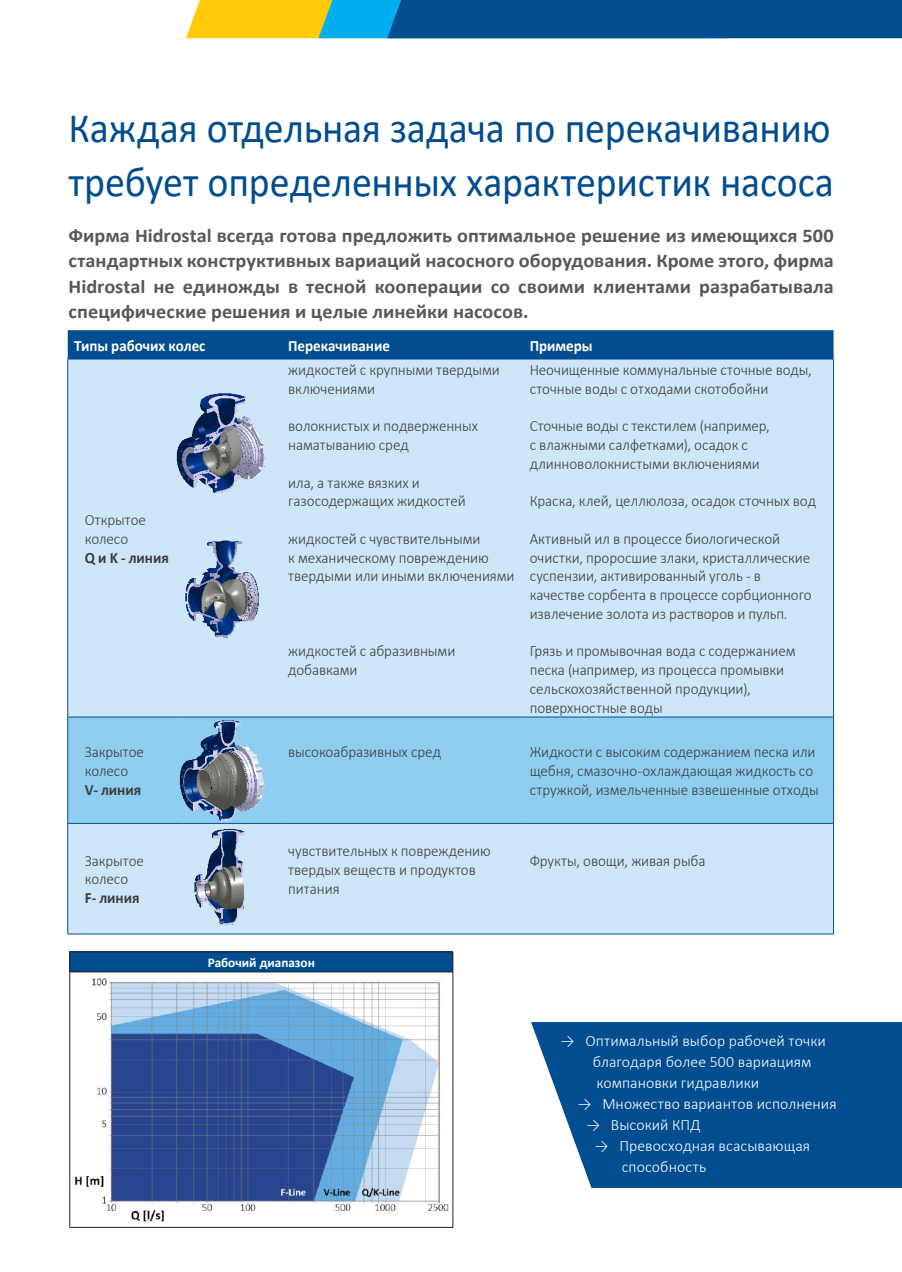
<style>
.page{position:relative;width:902px;height:1272px;background:#fff}
.page>*{position:absolute;margin:0;border:0;box-sizing:border-box;transform-origin:0 0}
.t1{font:42px/54px "Calibri";letter-spacing:-.005em;color:#014d90;scale:.95 1}
.t2{font:700 19.5px/25.5px "Calibri";color:#57585a;text-align:justify;scale:1.04 1}
.t3{font:300 15.75px/18.8px "Calibri";letter-spacing:-.005em;color:#3e3e3f;scale:.96 1}
.t4{font:300 15.75px/21px "Calibri";letter-spacing:.005em;color:#fff}
.t5{font:700 15.75px "Calibri";letter-spacing:-.005em;color:#fff;scale:.96 1}
.t6{font:700 15.75px "Calibri";letter-spacing:-.005em;color:#3e3e3f;scale:.96 1}
.t7{font:700 13.2px "Calibri";color:#fff}
</style>
<div class="page">
<svg style="left:531px;top:1022px;width:370px;height:165px;fill:#014d90"></svg>
<div style="left:68px;top:330px;width:765px;height:28px;background:#014d90"></div>
<div style="left:68px;top:359px;width:765px;height:574px;background:#cde7f8"></div>
<div style="left:68px;top:717px;width:765px;height:106px;background:#8fcef1"></div>
<hr style="left:67px;top:717px;width:1px;height:106px;background:#014d90">
<hr style="left:833px;top:717px;width:1px;height:106px;background:#014d90">
<hr style="left:67px;top:823px;width:116px;height:1px;background:#014d90">
<hr style="left:67px;top:823px;width:1px;height:110px;background:#014d90">
<hr style="left:183px;top:823px;width:99px;height:1px;background:#014d90">
<hr style="left:282px;top:823px;width:241px;height:1px;background:#014d90">
<hr style="left:523px;top:823px;width:310px;height:1px;background:#014d90">
<hr style="left:833px;top:823px;width:1px;height:110px;background:#014d90">
<hr style="left:67px;top:933px;width:116px;height:1px;background:#014d90">
<hr style="left:183px;top:933px;width:99px;height:1px;background:#014d90">
<hr style="left:282px;top:933px;width:241px;height:1px;background:#014d90">
<hr style="left:523px;top:933px;width:310px;height:1px;background:#014d90">
<hr style="left:67px;top:358px;width:116px;height:1px;background:#014d90">
<hr style="left:67px;top:359px;width:1px;height:357px;background:#014d90">
<hr style="left:183px;top:358px;width:99px;height:1px;background:#014d90">
<hr style="left:282px;top:358px;width:241px;height:1px;background:#014d90">
<hr style="left:523px;top:358px;width:310px;height:1px;background:#014d90">
<hr style="left:833px;top:359px;width:1px;height:357px;background:#014d90">
<hr style="left:67px;top:716px;width:116px;height:1px;background:#014d90">
<hr style="left:183px;top:716px;width:99px;height:1px;background:#014d90">
<hr style="left:282px;top:716px;width:241px;height:1px;background:#014d90">
<hr style="left:523px;top:716px;width:310px;height:1px;background:#014d90">
<img style="left:182px;top:538px;width:80px;height:102px">
<img style="left:177px;top:392px;width:89px;height:100px">
<img style="left:191px;top:827px;width:63px;height:100px">
<img style="left:180px;top:719px;width:84px;height:102px">
<img style="left:70px;top:974px;width:379px;height:248px">
<div style="left:70px;top:951px;width:383px;height:20px;background:#014d90"></div>
<svg style="left:69px;top:952px;width:1px;height:19px"></svg>
<hr style="left:70px;top:951px;width:383px;height:1px;background:#231f20">
<svg style="left:452px;top:952px;width:1px;height:19px"></svg>
<hr style="left:69px;top:972px;width:1px;height:255px;background:#231f20">
<hr style="left:70px;top:971px;width:383px;height:1px;background:#231f20">
<hr style="left:452px;top:972px;width:1px;height:255px;background:#231f20">
<hr style="left:70px;top:1227px;width:383px;height:1px;background:#231f20">
<svg style="left:186px;top:0;width:715px;height:38px"></svg>
<h1 class="t1" style="left:69px;top:100px;width:807px">Каждая отдельная задача по перекачиванию требует определенных характеристик насоса</h1>
<p class="t2" style="left:69px;top:222px;width:737px">Фирма Hidrostal всегда готова предложить оптимальное решение из имеющихся 500 стандартных конструктивных вариаций насосного оборудования. Кроме этого, фирма Hidrostal не единожды в тесной кооперации со своими клиентами разрабатывала специфические решения и целые линейки насосов.</p>
<p class="t5" style="left:74px;top:334px;width:138px">Типы рабочих колес</p>
<p class="t5" style="left:288px;top:334px;width:107px">Перекачивание</p>
<p class="t5" style="left:529px;top:334px;width:67px">Примеры</p>
<p class="t3" style="left:85px;top:510px;width:65px">Открытое колесо</p>
<p class="t6" style="left:85px;top:546px;width:89px">Q и K - линия</p>
<p class="t3" style="left:85px;top:742px;width:63px">Закрытое колесо</p>
<p class="t6" style="left:85px;top:778px;width:60px">V- линия</p>
<p class="t3" style="left:85px;top:850px;width:63px">Закрытое колесо</p>
<p class="t6" style="left:85px;top:886px;width:59px">F- линия</p>
<p class="t3" style="left:288px;top:360px;width:222px">жидкостей с крупными твердыми включениями</p>
<p class="t3" style="left:288px;top:416px;width:199px">волокнистых и подверженных наматыванию сред</p>
<p class="t3" style="left:288px;top:473px;width:186px">ила, а также вязких и газосодержащих жидкостей</p>
<p class="t3" style="left:288px;top:529px;width:237px">жидкостей с чувствительными<br>к механическому повреждению твердыми или иными включениями</p>
<p class="t3" style="left:288px;top:641px;width:175px">жидкостей с абразивными добавками</p>
<p class="t3" style="left:529px;top:360px;width:295px">Неочищенные коммунальные сточные воды, сточные воды с отходами скотобойни</p>
<p class="t3" style="left:529px;top:416px;width:251px">Сточные воды с текстилем (например, с влажными салфетками), осадок с длинноволокнистыми включениями</p>
<p class="t3" style="left:529px;top:491px;width:299px">Краска, клей, целлюлоза, осадок сточных вод</p>
<p class="t3" style="left:529px;top:529px;width:295px">Активный ил в процессе биологической очистки, проросшие злаки, кристаллические суспензии, активированный уголь - в качестве сорбента в процессе сорбционного извлечение золота из растворов и пульп.</p>
<p class="t3" style="left:529px;top:641px;width:278px">Грязь и промывочная вода с содержанием песка (например, из процесса промывки сельскохозяйственной продукции), поверхностные воды</p>
<p class="t3" style="left:288px;top:742px;width:161px">высокоабразивных сред</p>
<p class="t3" style="left:529px;top:742px;width:302px">Жидкости с высоким содержанием песка или щебня, смазочно-охлаждающая жидкость со стружкой, измельченные взвешенные отходы</p>
<p class="t3" style="left:288px;top:841px;width:212px">чувствительных к повреждению твердых веществ и продуктов питания</p>
<p class="t3" style="left:529px;top:850px;width:185px">Фрукты, овощи, живая рыба</p>
<p class="t7" style="left:208px;top:953px;width:109px">Рабочий диапазон</p>
<p class="t4" style="left:592px;top:1029px;width:234px;text-indent:-32px">→ Оптимальный выбор рабочей точки благодаря более 500 вариациям компановки гидравлики</p>
<p class="t4" style="left:577px;top:1092px;width:260px">→ Множество вариантов исполнения</p>
<p class="t4" style="left:586px;top:1113px;width:116px">→ Высокий КПД</p>
<p class="t4" style="left:621px;top:1134px;width:190px;text-indent:-27px">→ Превосходная всасывающая способность</p>
</div>
